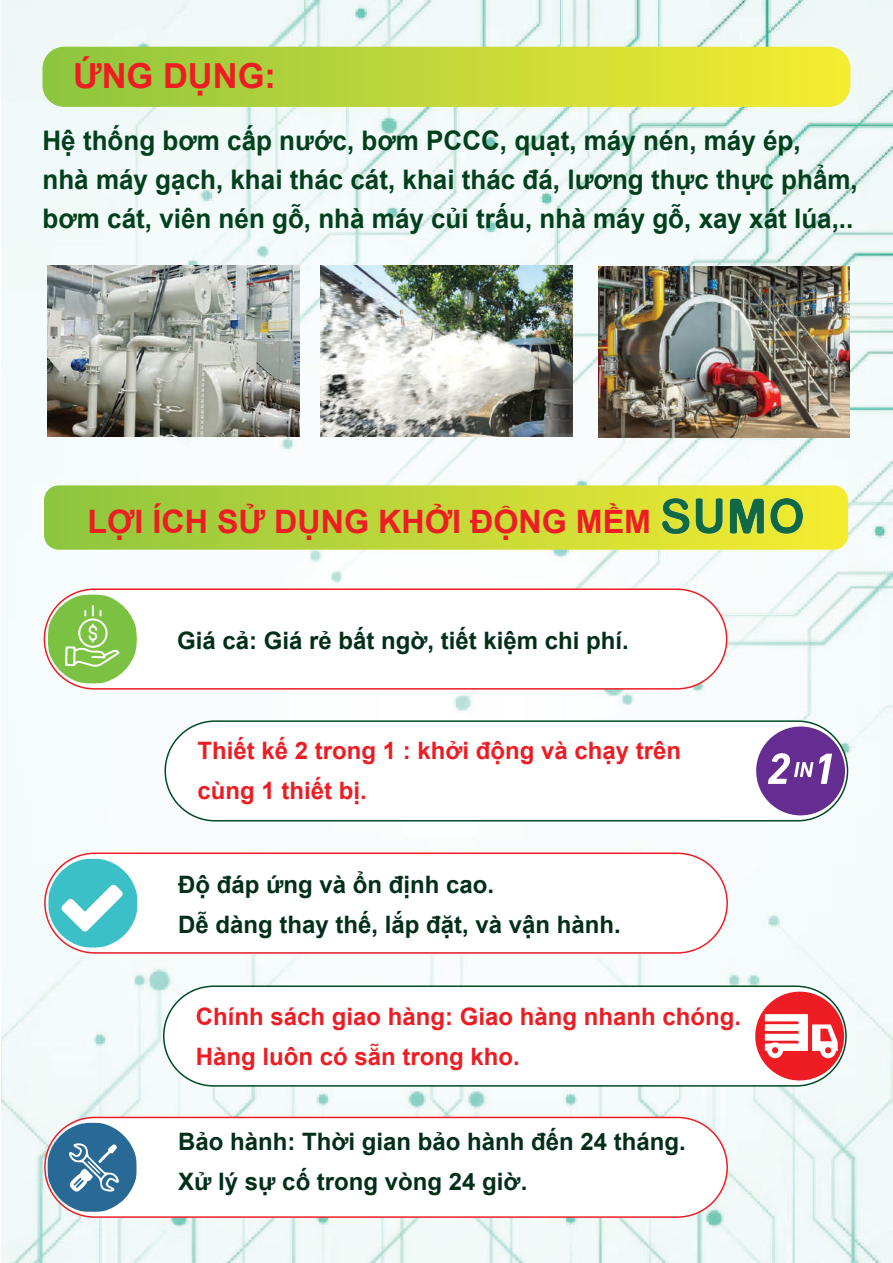
<style>
.page{position:relative;width:893px;height:1263px;background:#fff}
.page>*{position:absolute;margin:0;border:0;box-sizing:border-box;transform-origin:0 0}
.t1{font:700 34.5px "Arial";color:#ee1d23}
.t2{font:700 32.25px "Arial";color:#ee1d23}
.t3{font:700 27px/38.7px "Arial";color:#00401c;scale:.96 1}
.t4{font:700 24px/40px "Arial";color:#022f18}
.t5{font:700 24px/40px "Arial";color:#ee1d23}
</style>
<div class="page">
<img style="left:1px;top:0;width:891px;height:1263px">
<svg style="left:43px;top:47px;width:807px;height:60px;background:#c2d839"></svg>
<div style="left:45px;top:1117px;width:682px;height:100px;background:#fff;border-radius:50px"></div>
<div style="left:44px;top:1117px;width:684px;height:101px;border:2px solid #ee1d23;border-radius:50px"></div>
<div style="left:164px;top:986px;width:682px;height:100px;background:#fff;border-radius:50px"></div>
<div style="left:163px;top:985px;width:684px;height:101px;border:2px solid #004a24;border-radius:50px"></div>
<div style="left:45px;top:853px;width:682px;height:100px;background:#fff;border-radius:50px"></div>
<div style="left:44px;top:852px;width:684px;height:102px;border:2px solid #ee1d23;border-radius:50px"></div>
<div style="left:165px;top:721px;width:682px;height:100px;background:#fff;border-radius:50px"></div>
<div style="left:164px;top:720px;width:684px;height:101px;border:2px solid #004a24;border-radius:50px"></div>
<div style="left:44px;top:589px;width:683px;height:100px;background:#fff;border-radius:50px"></div>
<div style="left:44px;top:588px;width:683px;height:102px;border:2px solid #ee1d23;border-radius:50px"></div>
<svg style="left:44px;top:485px;width:804px;height:65px;background:#bfd73b"></svg>
<img style="left:663px;top:498px;width:139px;height:37px">
<svg style="left:48px;top:595px;width:89px;height:88px"></svg>
<div style="left:756px;top:726px;width:89px;height:90px;background:#652d91;border-radius:50%"></div>
<svg style="left:768px;top:753px;width:64px;height:31px"></svg>
<svg style="left:48px;top:859px;width:89px;height:88px"></svg>
<div style="left:755px;top:992px;width:89px;height:88px;background:#ee1d23;border-radius:50%"></div>
<svg style="left:765px;top:1014px;width:73px;height:44px"></svg>
<svg style="left:48px;top:1123px;width:88px;height:89px"></svg>
<img style="left:48px;top:266px;width:252px;height:171px">
<img style="left:321px;top:266px;width:251px;height:171px">
<img style="left:598px;top:266px;width:252px;height:171px">
<p class="t1" style="left:73px;top:52px;width:205px">ỨNG DỤNG:</p>
<p class="t3" style="left:43px;top:122px;width:851px">Hệ thống bơm cấp nước, bơm PCCC, quạt, máy nén, máy ép,<br>nhà máy gạch, khai thác cát, khai thác đá, lương thực thực phẩm, bơm cát, viên nén gỗ, nhà máy củi trấu, nhà máy gỗ, xay xát lúa,..</p>
<p class="t2" style="left:87px;top:498px;width:565px">LỢI ÍCH SỬ DỤNG KHỞI ĐỘNG MỀM</p>
<p class="t4" style="left:177px;top:620px;width:453px">Giá cả: Giá rẻ bất ngờ, tiết kiệm chi phí.</p>
<p class="t5" style="left:197px;top:731px;width:485px">Thiết kế 2 trong 1 : khởi động và chạy trên cùng 1 thiết bị.</p>
<p class="t4" style="left:178px;top:864px;width:444px">Độ đáp ứng và ổn định cao.<br>Dễ dàng thay thế, lắp đặt, và vận hành.</p>
<p class="t5" style="left:196px;top:997px;width:547px">Chính sách giao hàng: Giao hàng nhanh chóng.<br>Hàng luôn có sẵn trong kho.</p>
<p class="t4" style="left:178px;top:1121px;width:509px">Bảo hành: Thời gian bảo hành đến 24 tháng.<br>Xử lý sự cố trong vòng 24 giờ.</p>
</div>
